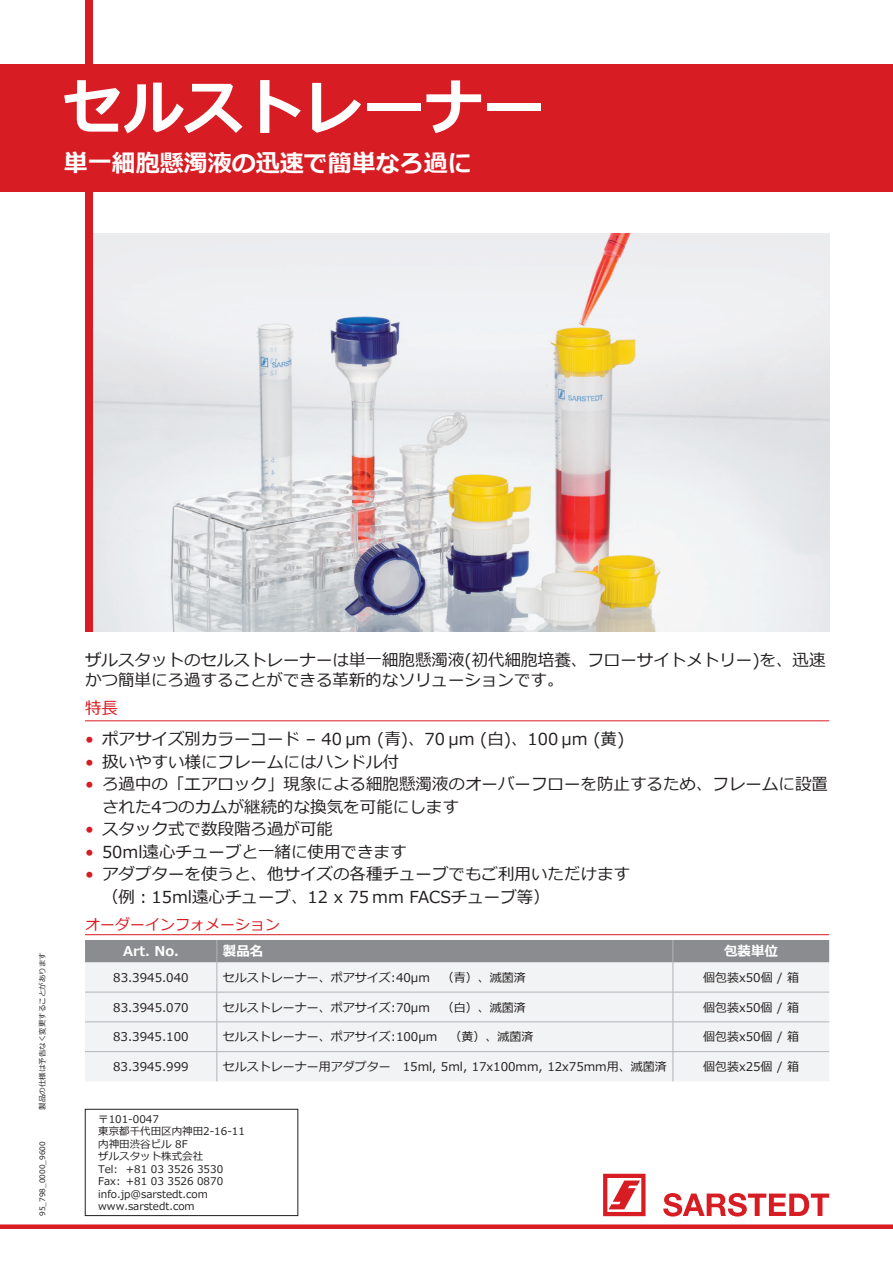
<style>
.page{position:relative;width:893px;height:1263px;background:#fff}
.page>*{position:absolute;margin:0;border:0;box-sizing:border-box;transform-origin:0 0}
.t1{font:700 60px "Meiryo";color:#fff}
.t2{font:700 24px "Meiryo";color:#fff}
.t3{font:16.5px/22.5px "Meiryo";color:#231f20}
.t4{font:16.5px "Meiryo";color:#d81c23}
.t5{font:15px "Meiryo";color:#d81c23}
.t6{font:700 13.5px "Meiryo";color:#fff}
.t7{font:12px "Meiryo";color:#231f20}
.t8{font:10.5px/12.5px "Meiryo";color:#231f20}
.t9{font:7.5px "Meiryo";color:#231f20}
.s1{color:#d81c23}
</style>
<div class="page">
<img style="left:92px;top:234px;width:737px;height:397px">
<div style="left:85px;top:0;width:7px;height:631px;background:#d81c23"></div>
<div style="left:0;top:64px;width:893px;height:127px;background:#d81c23"></div>
<hr style="left:85px;top:720px;width:744px;height:1px;background:#d81c23">
<div style="left:0;top:1224px;width:893px;height:5px;background:#d81c23"></div>
<div style="left:85px;top:962px;width:744px;height:119px;background:#f2f3f4"></div>
<div style="left:85px;top:940px;width:744px;height:22px;background:#8a8c8f"></div>
<hr style="left:85px;top:992px;width:132px;height:1px;background:#b2b3b7">
<hr style="left:85px;top:1021px;width:132px;height:1px;background:#b2b3b7">
<hr style="left:85px;top:1051px;width:132px;height:1px;background:#b2b3b7">
<hr style="left:217px;top:962px;width:1px;height:30px;background:#b2b3b7">
<hr style="left:217px;top:992px;width:1px;height:30px;background:#b2b3b7">
<svg style="left:217px;top:1022px;width:1px;height:59px"></svg>
<hr style="left:217px;top:992px;width:456px;height:1px;background:#b2b3b7">
<hr style="left:217px;top:1021px;width:456px;height:1px;background:#b2b3b7">
<hr style="left:217px;top:1051px;width:456px;height:1px;background:#b2b3b7">
<hr style="left:673px;top:962px;width:1px;height:30px;background:#b2b3b7">
<hr style="left:673px;top:992px;width:1px;height:30px;background:#b2b3b7">
<svg style="left:673px;top:1022px;width:1px;height:59px"></svg>
<hr style="left:673px;top:992px;width:156px;height:1px;background:#b2b3b7">
<hr style="left:673px;top:1021px;width:156px;height:1px;background:#b2b3b7">
<hr style="left:673px;top:1051px;width:156px;height:1px;background:#b2b3b7">
<hr style="left:85px;top:934px;width:744px;height:1px;background:#d81c23">
<svg style="left:603px;top:1174px;width:42px;height:42px"></svg>
<svg style="left:663px;top:1193px;width:166px;height:23px"></svg>
<div style="left:85px;top:1109px;width:213px;height:107px;border:1px solid #231f20"></div>
<h1 class="t1" style="left:64px;top:66px;width:482px">セルストレーナー</h1>
<h2 class="t2" style="left:64px;top:146px;width:410px">単一細胞懸濁液の迅速で簡単なろ過に</h2>
<p class="t9" style="left:37px;top:1110px;width:159px;rotate:-90deg">製品の仕様は予告なく変更することがあります</p>
<p class="t9" style="left:37px;top:1216px;width:76px;rotate:-90deg">95_798_0000_9600</p>
<p class="t3" style="left:85px;top:651px;width:742px;line-height:19.8px">ザルスタットのセルストレーナーは単一細胞懸濁液(初代細胞培養、フローサイトメトリー)を、迅速かつ簡単にろ過することができる革新的なソリューションです。</p>
<p class="t4" style="left:85px;top:697px;width:34px">特長</p>
<p class="t3" style="left:85px;top:729px;width:541px"><span class="s1">•</span> ポアサイズ別カラーコード – 40 µm (青)、70 µm (白)、100 µm (黄)</p>
<p class="t3" style="left:85px;top:751px;width:316px"><span class="s1">•</span> 扱いやすい様にフレームにはハンドル付</p>
<p class="t3" style="left:102px;top:774px;width:728px;text-indent:-17px"><span class="s1">•</span> ろ過中の「エアロック」現象による細胞懸濁液のオーバーフローを防止するため、フレームに設置された4つのカムが継続的な換気を可能にします</p>
<p class="t3" style="left:85px;top:819px;width:250px"><span class="s1">•</span> スタック式で数段階ろ過が可能</p>
<p class="t3" style="left:85px;top:841px;width:323px"><span class="s1">•</span> 50ml遠心チューブと一緒に使用できます</p>
<p class="t3" style="left:102px;top:864px;width:529px;text-indent:-17px"><span class="s1">•</span> アダプターを使うと、他サイズの各種チューブでもご利用いただけます（例：15ml遠心チューブ、12 x 75 mm FACSチューブ等）</p>
<p class="t5" style="left:85px;top:914px;width:196px">オーダーインフォメーション</p>
<p class="t6" style="left:123px;top:942px;width:57px">Art. No.</p>
<p class="t6" style="left:223px;top:942px;width:42px">製品名</p>
<p class="t6" style="left:724px;top:942px;width:55px">包装単位</p>
<p class="t7" style="left:113px;top:969px;width:77px">83.3945.040</p>
<p class="t7" style="left:223px;top:969px;width:305px">セルストレーナー、ポアサイズ:40μm　（青）、滅菌済</p>
<p class="t7" style="left:703px;top:969px;width:97px">個包装x50個 / 箱</p>
<p class="t7" style="left:113px;top:999px;width:77px">83.3945.070</p>
<p class="t7" style="left:223px;top:999px;width:305px">セルストレーナー、ポアサイズ:70μm　（白）、滅菌済</p>
<p class="t7" style="left:703px;top:999px;width:97px">個包装x50個 / 箱</p>
<p class="t7" style="left:113px;top:1028px;width:77px">83.3945.100</p>
<p class="t7" style="left:223px;top:1028px;width:312px">セルストレーナー、ポアサイズ:100μm　（黄）、滅菌済</p>
<p class="t7" style="left:703px;top:1028px;width:97px">個包装x50個 / 箱</p>
<p class="t7" style="left:113px;top:1058px;width:77px">83.3945.999</p>
<p class="t7" style="left:223px;top:1058px;width:445px">セルストレーナー用アダプター　15ml, 5ml, 17x100mm, 12x75mm用、滅菌済</p>
<p class="t7" style="left:703px;top:1058px;width:97px">個包装x25個 / 箱</p>
<p class="t8" style="left:98px;top:1113px;width:148px">〒101-0047<br>東京都千代田区内神田2-16-11内神田渋谷ビル 8F<br>ザルスタット株式会社<br>Tel: +81 03 3526 3530<br>Fax: +81 03 3526 0870 info.jp@sarstedt.com www.sarstedt.com</p>
</div>
